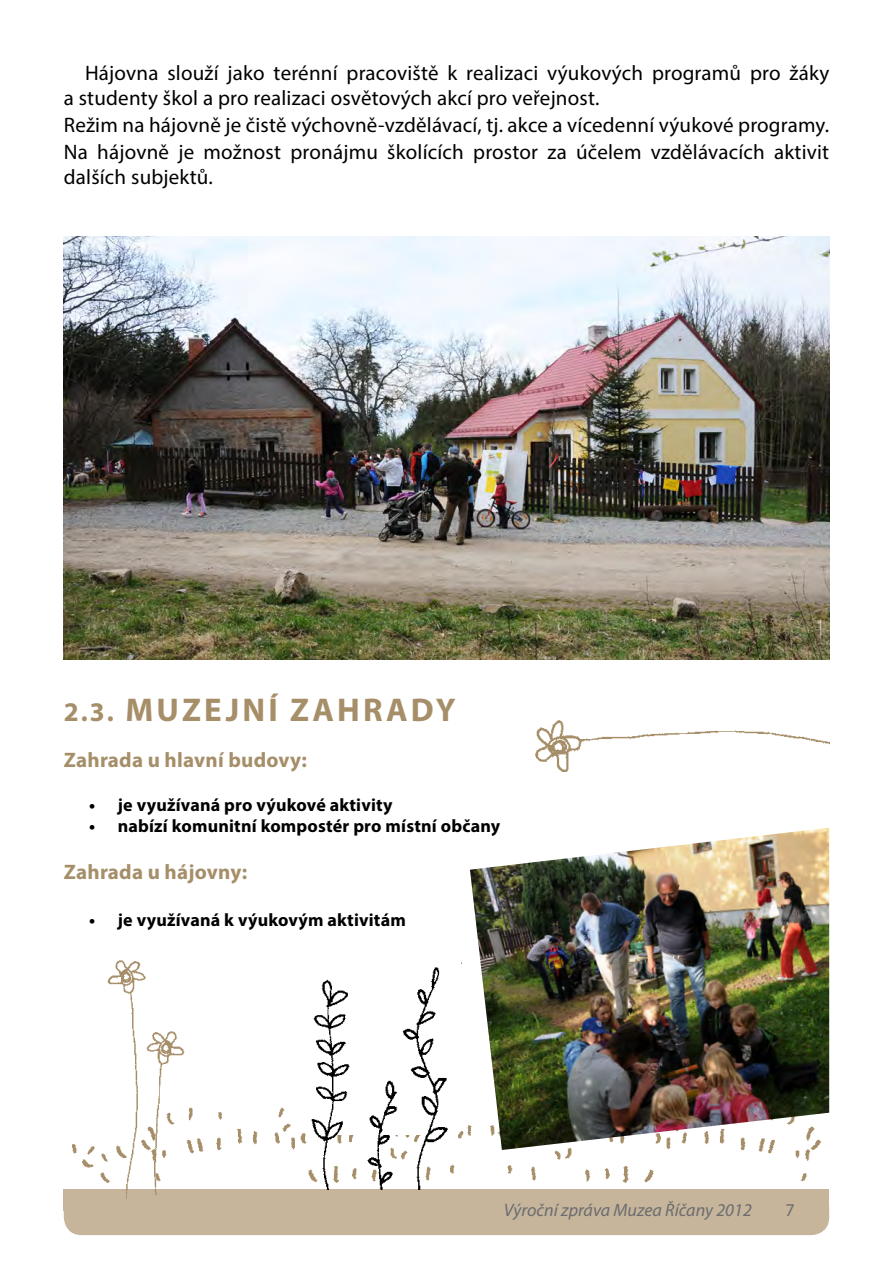
<style>
.page{position:relative;width:893px;height:1263px;background:#fff}
.page>*{position:absolute;margin:0;border:0;box-sizing:border-box;transform-origin:0 0}
.t1{font:700 33px "Myriad Pro";letter-spacing:.095em;color:#a68e69}
.t2{font:21px/26.1px "Myriad Pro";letter-spacing:.01em;color:#000}
.t3{font:700 21px "Myriad Pro";letter-spacing:.01em;color:#a68e69}
.t4{font:700 18px "Myriad Pro";letter-spacing:.01em;color:#000}
.t5{font:italic 18px "Myriad Pro";color:#6b6c6f}
.t6{font:18px "Myriad Pro";color:#6b6c6f}
.s1{font-size:27px}
</style>
<div class="page">
<div style="left:64px;top:1189px;width:765px;height:46px;background:#c6b59b;border-radius:18px"></div>
<div style="left:64px;top:1189px;width:765px;height:22px;background:#c6b59b"></div>
<img style="left:72px;top:1107px;width:234px;height:74px">
<img style="left:461px;top:1125px;width:350px;height:58px">
<img style="left:104px;top:960px;width:42px;height:239px">
<img style="left:138px;top:1011px;width:50px;height:184px">
<img style="left:306px;top:967px;width:155px;height:222px">
<img style="left:64px;top:236px;width:765px;height:423px">
<img style="left:470px;top:828px;width:359px;height:322px">
<img style="left:535px;top:720px;width:294px;height:52px">
<p class="t2" style="left:64px;top:59px;width:767px;text-indent:21px">Hájovna slouží jako terénní pracoviště k realizaci výukových programů pro žáky a studenty škol a pro realizaci osvětových akcí pro veřejnost.<br>Režim na hájovně je čistě výchovně-vzdělávací, tj. akce a vícedenní výukové programy.<br>Na hájovně je možnost pronájmu školících prostor za účelem vzdělávacích aktivit dalších subjektů.</p>
<h1 class="t1" style="left:64px;top:688px;width:391px"><span class="s1">2.3.</span> Muzejní zahrady</h1>
<p class="t3" style="left:64px;top:746px;width:245px">Zahrada u hlavní budovy:</p>
<p class="t4" style="left:89px;top:793px;width:305px">• je využívaná pro výukové aktivity</p>
<p class="t4" style="left:89px;top:814px;width:412px">• nabízí komunitní kompostér pro místní občany</p>
<p class="t3" style="left:64px;top:858px;width:185px">Zahrada u hájovny:</p>
<p class="t4" style="left:89px;top:908px;width:318px">• je využívaná k výukovým aktivitám</p>
<p class="t5" style="left:504px;top:1198px;width:249px">Výroční zpráva Muzea Říčany 2012</p>
<p class="t6" style="left:785px;top:1198px;width:11px">7</p>
</div>
